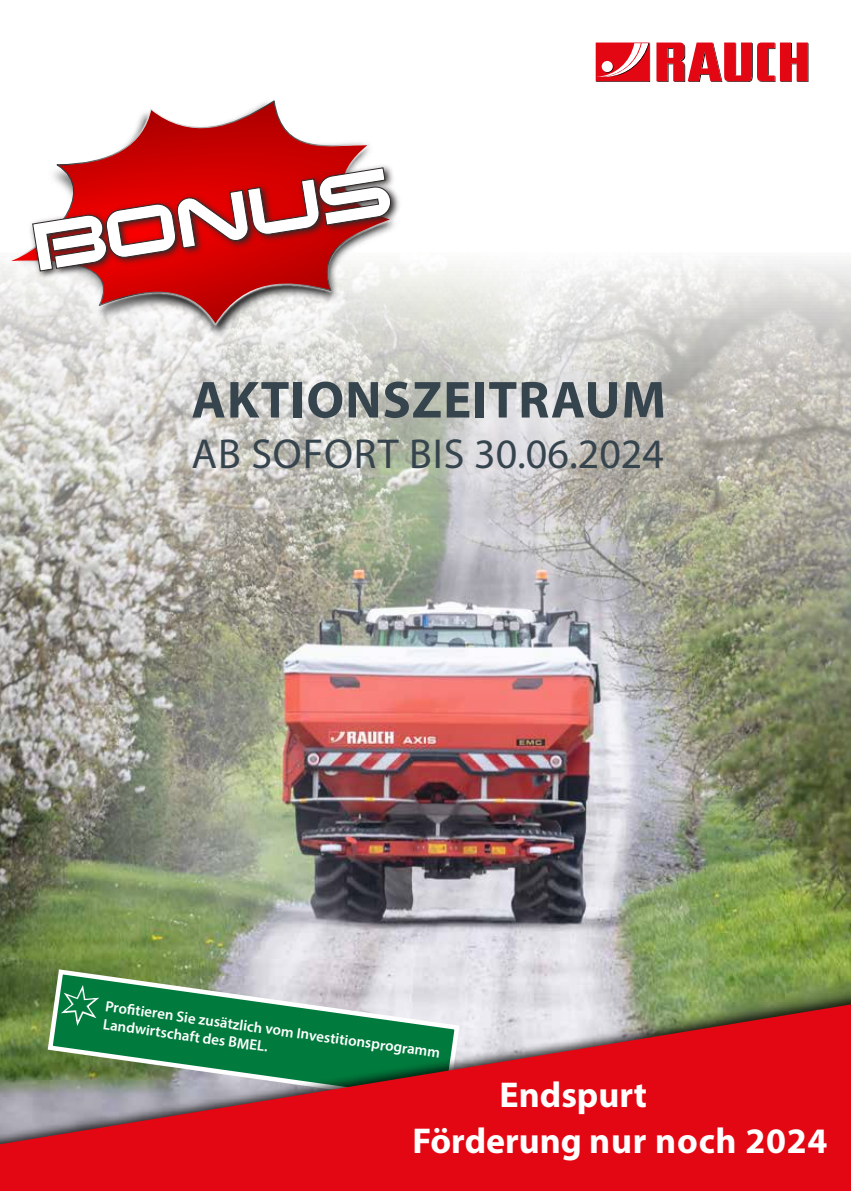
<style>
.page{position:relative;width:851px;height:1191px;background:#fff}
.page>*{position:absolute;margin:0;border:0;box-sizing:border-box;transform-origin:0 0}
.t1{font:700 52.5px "Myriad Pro";letter-spacing:.02em;color:#36444e}
.t2{font:42px "Myriad Pro";letter-spacing:.02em;color:#36444e}
.t3{font:700 36px/45.8px "Myriad Pro";color:#fff}
.t4{font:600 15px/18px "Myriad Pro";color:#fff}
</style>
<div class="page">
<img style="left:0;top:260px;width:850px;height:723px">
<svg style="left:656px;top:43px;width:152px;height:39px"></svg>
<svg style="left:596px;top:43px;width:54px;height:39px"></svg>
<div style="left:601px;top:61px;width:11px;height:11px;background:#fff;border-radius:50%"></div>
<svg style="left:45px;top:966px;width:417px;height:17px"></svg>
<img style="left:1px;top:260px;width:412px;height:82px">
<svg style="left:5px;top:100px;width:390px;height:227px"></svg>
<img style="left:18px;top:152px;width:393px;height:138px">
<svg style="left:32px;top:167px;width:361px;height:105px"></svg>
<div style="left:0;top:983px;width:850px;height:208px;background:#000;opacity:.75"></div>
<svg style="left:0;top:1004px;width:850px;height:187px;fill:#e30613"></svg>
<svg style="left:64px;top:987px;width:32px;height:36px"></svg>
<h1 class="t1" style="left:191px;top:365px;width:476px">AKTIONSZEITRAUM</h1>
<h2 class="t2" style="left:191px;top:428px;width:474px">AB SOFORT BIS 30.06.2024</h2>
<p class="t4" style="left:107px;top:996px;width:339px;rotate:8deg">Profi tieren Sie zusätzlich vom Investitionsprogramm<br>Landwirtschaft des BMEL.</p>
<h3 class="t3" style="left:412px;top:1071px;width:416px;text-indent:87px">Endspurt<br>Förderung nur noch 2024</h3>
</div>
